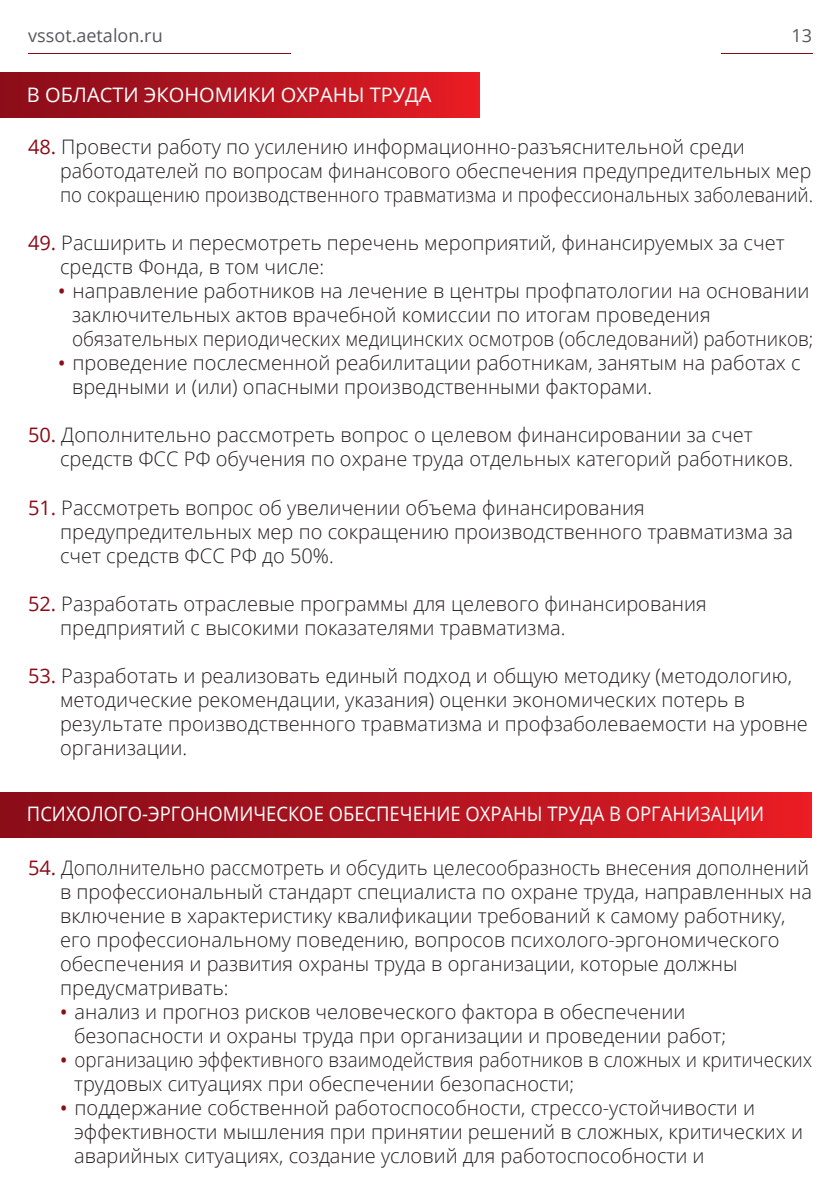
<style>
.page{position:relative;width:840px;height:1191px;background:#fff}
.page>*{position:absolute;margin:0;border:0;box-sizing:border-box;transform-origin:0 0}
.t1{font:300 20px/24px "Open Sans";color:#231f20}
.t2{font:300 20px/24px "Open Sans";color:#231f20;scale:.96 1}
.t3{font:300 20px/24px "Open Sans";color:#231f20;scale:.94 1}
.t4{font:20px "Open Sans";color:#fff;scale:.92 1}
.t5{font:20px "Open Sans";color:#fff}
.t6{font:18px "Open Sans";color:#57585a}
.s1{font-weight:400;color:#8b0c18}
.s2{font-size:30px;color:#8b0c18}
</style>
<div class="page">
<hr style="left:28px;top:53px;width:263px;height:1px;background:#8b0c18">
<hr style="left:720px;top:53px;width:91px;height:1px;background:#8b0c18">
<div style="left:0;top:72px;width:479px;height:46px;background:linear-gradient(to right,#850d1a,#e41c25)"></div>
<div style="left:0;top:792px;width:811px;height:45px;background:linear-gradient(to right,#830d19,#e41c25)"></div>
<p class="t6" style="left:28px;top:23px;width:136px">vssot.aetalon.ru</p>
<p class="t6" style="left:791px;top:23px;width:22px">13</p>
<p class="t5" style="left:27px;top:81px;width:406px">В ОБЛАСТИ ЭКОНОМИКИ ОХРАНЫ ТРУДА</p>
<p class="t1" style="left:60px;top:135px;width:754px;text-indent:-32px"><span class="s1">48.</span> Провести работу по усилению информационно-разъяснительной среди работодателей по вопросам финансового обеспечения предупредительных мер по сокращению производственного травматизма и профессиональных заболеваний.</p>
<p class="t1" style="left:60px;top:231px;width:725px;text-indent:-32px"><span class="s1">49.</span> Расширить и пересмотреть перечень мероприятий, финансируемых за счет средств Фонда, в том числе:</p>
<p class="t1" style="left:72px;top:279px;width:742px;text-indent:-16px"><span class="s2">•</span> направление работников на лечение в центры профпатологии на основании заключительных актов врачебной комиссии по итогам проведения обязательных периодических медицинских осмотров (обследований) работников;</p>
<p class="t1" style="left:72px;top:351px;width:729px;text-indent:-16px"><span class="s2">•</span> проведение послесменной реабилитации работникам, занятым на работах с вредными и (или) опасными производственными факторами.</p>
<p class="t1" style="left:60px;top:423px;width:734px;text-indent:-32px"><span class="s1">50.</span> Дополнительно рассмотреть вопрос о целевом финансировании за счет средств ФСС РФ обучения по охране труда отдельных категорий работников.</p>
<p class="t1" style="left:60px;top:495px;width:734px;text-indent:-32px"><span class="s1">51.</span> Рассмотреть вопрос об увеличении объема финансирования предупредительных мер по сокращению производственного травматизма за счет средств ФСС РФ до 50%.</p>
<p class="t1" style="left:60px;top:591px;width:648px;text-indent:-32px"><span class="s1">52.</span> Разработать отраслевые программы для целевого финансирования предприятий с высокими показателями травматизма.</p>
<p class="t1" style="left:60px;top:663px;width:748px;text-indent:-32px"><span class="s1">53.</span> Разработать и реализовать единый подход и общую методику (методологию, методические рекомендации, указания) оценки экономических потерь в результате производственного травматизма и профзаболеваемости на уровне организации.</p>
<p class="t4" style="left:27px;top:800px;width:802px">ПСИХОЛОГО-ЭРГОНОМИЧЕСКОЕ ОБЕСПЕЧЕНИЕ ОХРАНЫ ТРУДА В ОРГАНИЗАЦИИ</p>
<p class="t2" style="left:60px;top:855px;width:784px;text-indent:-32px"><span class="s1">54.</span> Дополнительно рассмотреть и обсудить целесообразность внесения дополнений в профессиональный стандарт специалиста по охране труда, направленных на включение в характеристику квалификации требований к самому работнику, его профессиональному поведению, вопросов психолого-эргономического обеспечения и развития охраны труда в организации, которые должны предусматривать:</p>
<p class="t1" style="left:74px;top:999px;width:653px;text-indent:-16px"><span class="s2">•</span> анализ и прогноз рисков человеческого фактора в обеспечении безопасности и охраны труда при организации и проведении работ;</p>
<p class="t3" style="left:74px;top:1047px;width:786px;text-indent:-16px"><span class="s2">•</span> организацию эффективного взаимодействия работников в сложных и критических трудовых ситуациях при обеспечении безопасности;</p>
<p class="t1" style="left:74px;top:1095px;width:730px;text-indent:-16px"><span class="s2">•</span> поддержание собственной работоспособности, стрессо-устойчивости и эффективности мышления при принятии решений в сложных, критических и аварийных ситуациях, создание условий для работоспособности и</p>
</div>
